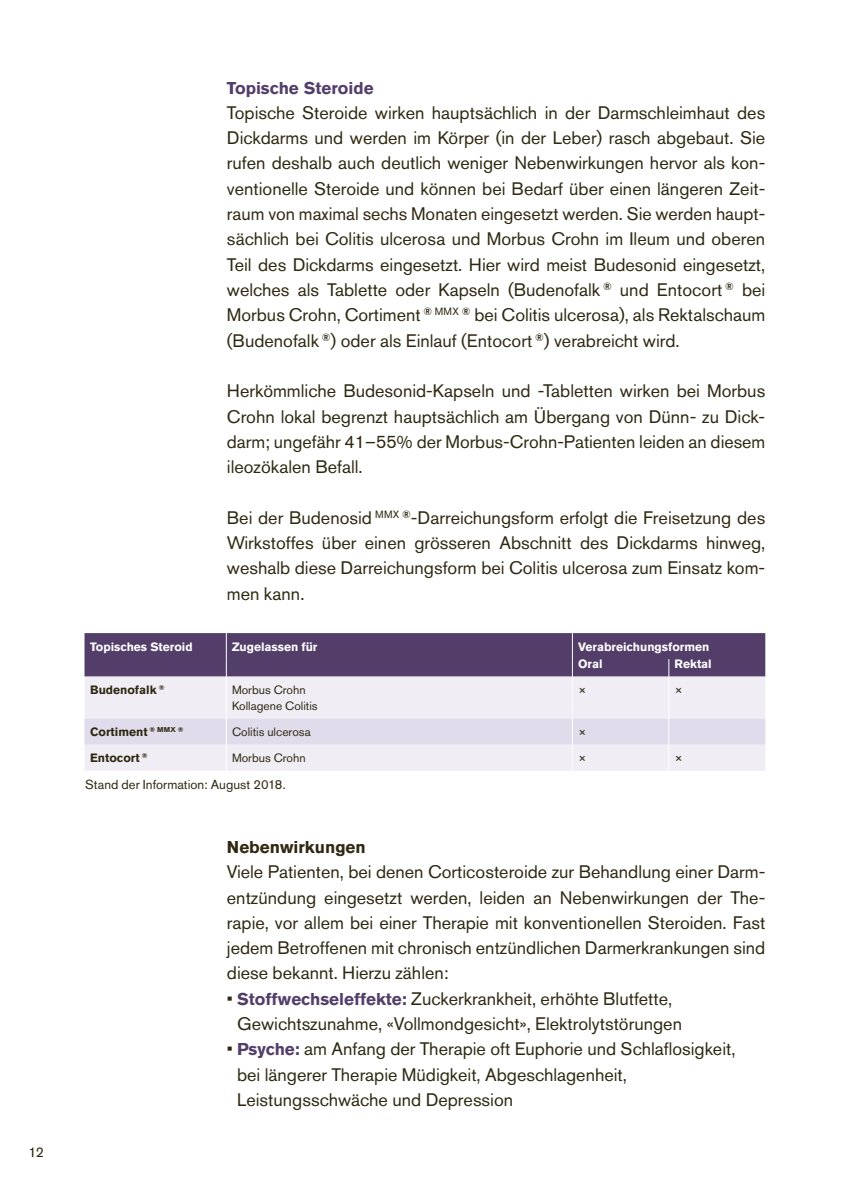
<style>
.page{position:relative;width:851px;height:1191px;background:#fff}
.page>*{position:absolute;margin:0;border:0;box-sizing:border-box;transform-origin:0 0}
.t1{font:18px/25.4px "Akzidenz Grotesk Pro";color:#2f2912;text-align:justify}
.t2{font:700 17px "Akzidenz Grotesk Pro";color:#533e6a}
.t3{font:700 17px "Akzidenz Grotesk Pro";color:#2f2912}
.t4{font:14px "Akzidenz Grotesk Pro";color:#2f2912}
.t5{font:13px "Akzidenz Grotesk Pro";color:#2f2912}
.t6{font:700 12px/17.6px "Akzidenz Grotesk Pro";color:#fff}
.t7{font:12px/16px "Akzidenz Grotesk Pro";color:#2f2912}
.t8{font:700 12px "Akzidenz Grotesk Pro";color:#2f2912}
.s1{font-weight:700;font-size:17px;color:#533e6a}
</style>
<div class="page">
<div style="left:84px;top:676px;width:681px;height:42px;background:#f0edf5"></div>
<div style="left:84px;top:633px;width:681px;height:43px;background:#533e6a"></div>
<hr style="left:226px;top:676px;width:1px;height:42px;background:#fff">
<hr style="left:572px;top:676px;width:1px;height:42px;background:#fff">
<hr style="left:668px;top:676px;width:1px;height:42px;background:#fff">
<svg style="left:84px;top:718px;width:681px;height:52px;background:#e8e4f0"></svg>
<p class="t4" style="left:28px;top:1142px;width:17px">12</p>
<p class="t2" style="left:227px;top:77px;width:148px">Topische Steroide</p>
<p class="t1" style="left:227px;top:100px;width:540px">Topische Steroide wirken hauptsächlich in der Darmschleimhaut des Dickdarms und werden im Körper (in der Leber) rasch abgebaut. Sie rufen deshalb auch deutlich weniger Nebenwirkungen hervor als kon&shy;ventionelle Steroide und können bei Bedarf über einen längeren Zeit&shy;raum von maximal sechs Monaten eingesetzt werden. Sie werden haupt&shy;sächlich bei Colitis ulcerosa und Morbus Crohn im Ileum und oberen Teil des Dickdarms eingesetzt. Hier wird meist Budesonid eingesetzt, welches als Tablette oder Kapseln (Budenofalk <sup>®</sup> und Entocort <sup>®</sup> bei Morbus Crohn, Cortiment <sup>®</sup> <sup>MMX</sup> <sup>®</sup> bei Colitis ulcerosa), als Rektalschaum (Budenofalk <sup>®</sup>) oder als Einlauf (Entocort <sup>®</sup>) verabreicht wird.</p>
<p class="t1" style="left:227px;top:378px;width:540px">Herkömmliche Budesonid-Kapseln und -Tabletten wirken bei Morbus Crohn lokal begrenzt hauptsächlich am Übergang von Dünn- zu Dick&shy;darm; ungefähr 41–55% der Morbus-Crohn-Patienten leiden an diesem ileozökalen Befall.</p>
<p class="t1" style="left:227px;top:505px;width:540px">Bei der Budenosid <sup>MMX</sup> <sup>®</sup>-Darreichungsform erfolgt die Freisetzung des Wirkstoffes über einen grösseren Abschnitt des Dickdarms hinweg, weshalb diese Darreichungsform bei Colitis ulcerosa zum Einsatz kom&shy;men kann.</p>
<p class="t6" style="left:90px;top:637px;width:104px">Topisches Steroid</p>
<p class="t6" style="left:232px;top:637px;width:87px">Zugelassen für</p>
<p class="t6" style="left:578px;top:637px;width:133px">Verabreichungsformen<br>Oral</p>
<p class="t6" style="left:674px;top:655px;width:39px">Rektal</p>
<p class="t8" style="left:90px;top:682px;width:76px">Budenofalk <sup>®</sup></p>
<p class="t7" style="left:232px;top:682px;width:87px">Morbus Crohn<br>Kollagene Colitis</p>
<p class="t7" style="left:578px;top:682px;width:10px">×</p>
<p class="t7" style="left:674px;top:682px;width:10px">×</p>
<p class="t8" style="left:90px;top:724px;width:95px">Cortiment <sup>®</sup> <sup>MMX</sup> <sup>®</sup></p>
<p class="t7" style="left:232px;top:724px;width:80px">Colitis ulcerosa</p>
<p class="t7" style="left:578px;top:724px;width:10px">×</p>
<p class="t8" style="left:90px;top:750px;width:59px">Entocort <sup>®</sup></p>
<p class="t7" style="left:232px;top:750px;width:75px">Morbus Crohn</p>
<p class="t7" style="left:578px;top:750px;width:10px">×</p>
<p class="t7" style="left:674px;top:750px;width:10px">×</p>
<p class="t5" style="left:85px;top:776px;width:202px">Stand der Information: August 2018.</p>
<p class="t3" style="left:227px;top:836px;width:140px">Nebenwirkungen</p>
<p class="t1" style="left:227px;top:859px;width:540px">Viele Patienten, bei denen Corticosteroide zur Behandlung einer Darm&shy;entzündung eingesetzt werden, leiden an Nebenwirkungen der The&shy;rapie, vor allem bei einer Therapie mit konventionellen Steroiden. Fast jedem Betroffenen mit chronisch entzündlichen Darmerkrankungen sind diese bekannt. Hierzu zählen:</p>
<p class="t1" style="left:227px;top:985px;width:456px;text-align:center">• <span class="s1">Stoffwechseleffekte:</span> Zuckerkrankheit, erhöhte Blutfette,<br>Gewichtszunahme, «Vollmondgesicht», Elektrolytstörungen</p>
<p class="t1" style="left:237px;top:1036px;width:499px;text-align:left;text-indent:-10px">• <span class="s1">Psyche:</span> am Anfang der Therapie oft Euphorie und Schlaflosigkeit, bei längerer Therapie Müdigkeit, Abgeschlagenheit,<br>Leistungsschwäche und Depression</p>
</div>
